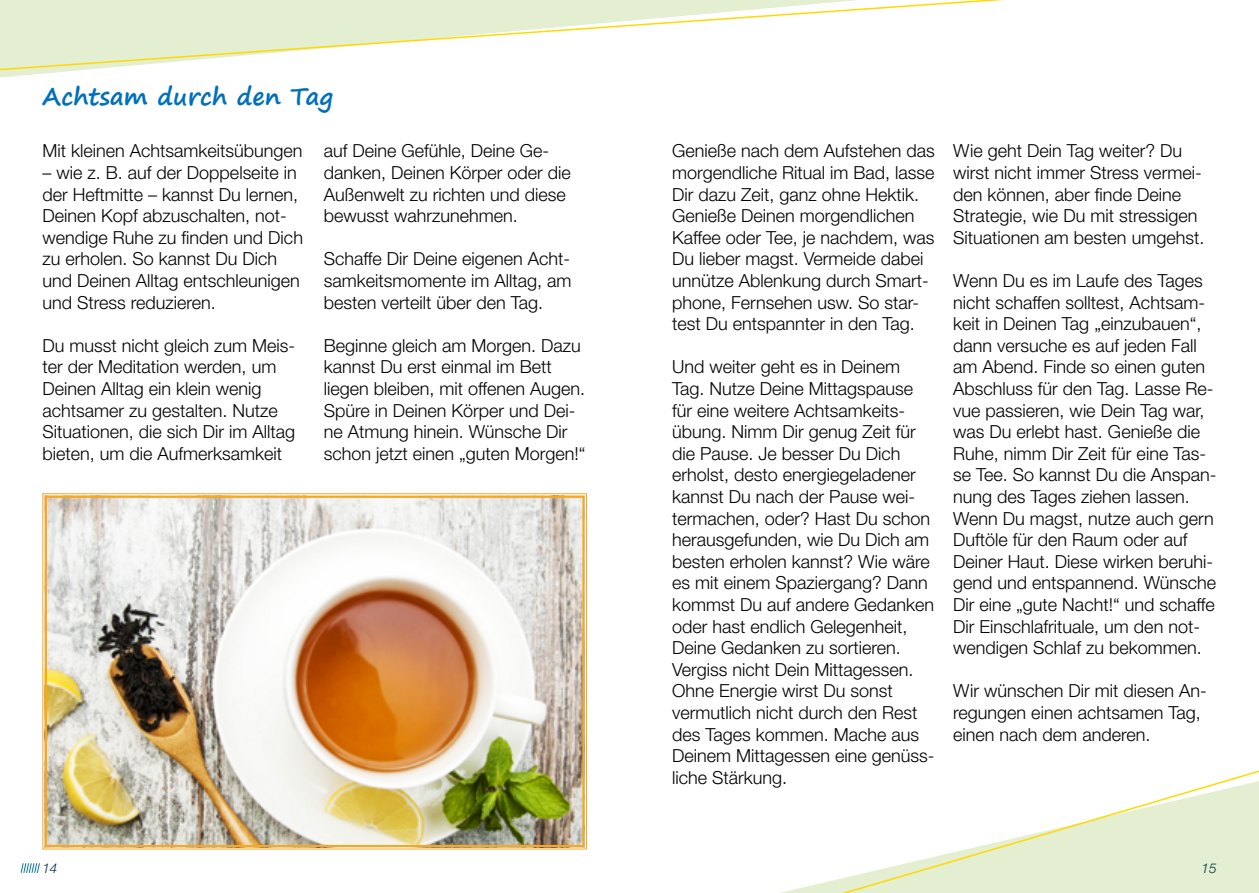
<style>
.page{position:relative;width:1259px;height:893px;background:#fff}
.page>*{position:absolute;margin:0;border:0;box-sizing:border-box;transform-origin:0 0}
.t1{font:700 24px "Segoe Print";color:#0070ba}
.t2{font:300 18px/21.6px "Helvetica Neue LT Std";color:#000}
.t3{font:italic 300 13.5px "Helvetica Neue LT Std";color:#002e46}
</style>
<div class="page">
<svg style="left:0;top:0;width:1004px;height:72px"></svg>
<svg style="left:20px;top:863px;width:20px;height:10px"></svg>
<img style="left:42px;top:493px;width:545px;height:357px">
<div style="left:45px;top:496px;width:539px;height:351px;border:2px solid #f7a823"></div>
<svg style="left:802px;top:770px;width:457px;height:123px"></svg>
<h2 class="t1" style="left:43px;top:75px;width:292px">Achtsam durch den Tag</h2>
<p class="t2" style="left:43px;top:140px;width:262px">Mit kleinen Achtsamkeitsübungen</p>
<p class="t2" style="left:43px;top:161px;width:262px">– wie z. B. auf der Doppelseite in der Heftmitte – kannst Du lernen,<br>Deinen Kopf abzuschalten, not&shy;wendige Ruhe zu fnden und Dich zu erholen. So kannst Du Dich und Deinen Alltag entschleunigen und Stress reduzieren.</p>
<p class="t2" style="left:43px;top:334px;width:254px">Du musst nicht gleich zum Meis&shy;ter der Meditation werden, um<br>Deinen Alltag ein klein wenig achtsamer zu gestalten. Nutze<br>Situationen, die sich Dir im Alltag bieten, um die Aufmerksamkeit</p>
<p class="t2" style="left:324px;top:140px;width:249px">auf Deine Gefühle, Deine Ge&shy;danken, Deinen Körper oder die<br>Außenwelt zu richten und diese bewusst wahrzunehmen.</p>
<p class="t2" style="left:324px;top:248px;width:249px;text-align:justify">Schaffe Dir Deine eigenen Acht&shy;samkeitsmomente im Alltag, am besten verteilt über den Tag.</p>
<p class="t2" style="left:324px;top:334px;width:263px">Beginne gleich am Morgen. Dazu kannst Du erst einmal im Bett liegen bleiben, mit offenen Augen.<br>Spüre in Deinen Körper und Dei&shy;ne Atmung hinein. Wünsche Dir schon jetzt einen „guten Morgen!“</p>
<p class="t2" style="left:672px;top:140px;width:264px">Genieße nach dem Aufstehen das morgendliche Ritual im Bad, lasse<br>Dir dazu Zeit, ganz ohne Hektik.<br>Genieße Deinen morgendlichen<br>Kaffee oder Tee, je nachdem, was<br>Du lieber magst. Vermeide dabei unnütze Ablenkung durch Smart&shy;phone, Fernsehen usw. So star&shy;test Du entspannter in den Tag.</p>
<p class="t2" style="left:672px;top:356px;width:264px">Und weiter geht es in Deinem<br>Tag. Nutze Deine Mittagspause für eine weitere Achtsamkeits&shy;übung. Nimm Dir genug Zeit für die Pause. Je besser Du Dich erholst, desto energiegeladener kannst Du nach der Pause wei&shy;termachen, oder? Hast Du schon herausgefunden, wie Du Dich am besten erholen kannst? Wie wäre es mit einem Spaziergang? Dann kommst Du auf andere Gedanken oder hast endlich Gelegenheit,<br>Deine Gedanken zu sortieren.<br>Vergiss nicht Dein Mittagessen.<br>Ohne Energie wirst Du sonst vermutlich nicht durch den Rest des Tages kommen. Mache aus<br>Deinem Mittagessen eine genüss-</p>
<p class="t2" style="left:672px;top:766px;width:117px">liche Stärkung.</p>
<p class="t2" style="left:953px;top:140px;width:253px">Wie geht Dein Tag weiter? Du wirst nicht immer Stress vermei&shy;den können, aber fnde Deine<br>Strategie, wie Du mit stressigen<br>Situationen am besten umgehst.</p>
<p class="t2" style="left:953px;top:269px;width:265px">Wenn Du es im Laufe des Tages nicht schaffen solltest, Achtsam&shy;keit in Deinen Tag „einzubauen“, dann versuche es auf jeden Fall am Abend. Finde so einen guten<br>Abschluss für den Tag. Lasse Re&shy;vue passieren, wie Dein Tag war, was Du erlebt hast. Genieße die<br>Ruhe, nimm Dir Zeit für eine Tas&shy;se Tee. So kannst Du die Anspan&shy;nung des Tages ziehen lassen.<br>Wenn Du magst, nutze auch gern<br>Duftöle für den Raum oder auf<br>Deiner Haut. Diese wirken beruhi&shy;gend und entspannend. Wünsche<br>Dir eine „gute Nacht!“ und schaffe<br>Dir Einschlafrituale, um den not&shy;wendigen Schlaf zu bekommen.</p>
<p class="t2" style="left:953px;top:680px;width:255px">Wir wünschen Dir mit diesen An&shy;regungen einen achtsamen Tag, einen nach dem anderen.</p>
<p class="t3" style="left:42px;top:860px;width:17px">14</p>
<p class="t3" style="left:1201px;top:860px;width:17px">15</p>
</div>
